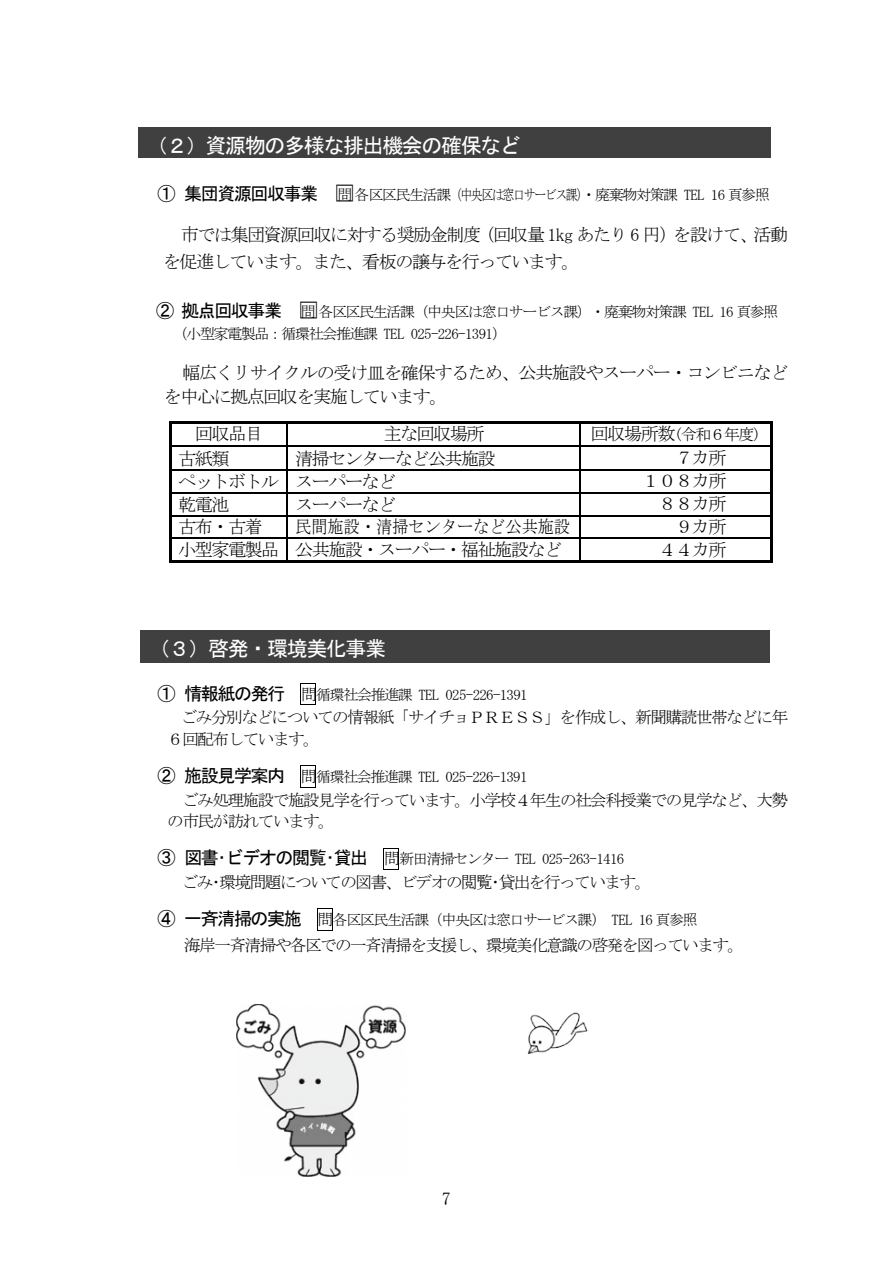
<style>
.page{position:relative;width:893px;height:1263px;background:#fff}
.page>*{position:absolute;margin:0;border:0;box-sizing:border-box;transform-origin:0 0}
.t1{font:21px "MS Gothic";letter-spacing:-.065em;color:#fff}
.t2{font:18px/27px "MS Mincho";letter-spacing:-.08em;color:#000}
.t3{font:18px "MS Mincho";color:#000;scale:.9 1}
.t4{font:16.5px/21.5px "MS Mincho";letter-spacing:-.085em;color:#000}
.t5{font:15.9px "MS Mincho";letter-spacing:-.09em;color:#000}
.t6{font:15px/22.6px "MS Mincho";letter-spacing:-.085em;color:#000}
.t7{font:15px "MS Mincho";letter-spacing:-.055em;color:#000}
.s1{font-family:"MS Gothic";font-size:18px}
.s2{font-size:22.5px}
.s3{font-size:18px}
.s4{font-size:15.9px}
</style>
<div class="page">
<hr style="left:171px;top:421px;width:115px;height:2px;background:#000">
<hr style="left:288px;top:421px;width:291px;height:2px;background:#000">
<hr style="left:581px;top:421px;width:189px;height:2px;background:#000">
<hr style="left:169px;top:424px;width:2px;height:21px;background:#000">
<hr style="left:770px;top:424px;width:2px;height:21px;background:#000">
<hr style="left:171px;top:445px;width:115px;height:1px;background:#000">
<hr style="left:171px;top:447px;width:115px;height:1px;background:#000">
<hr style="left:288px;top:445px;width:291px;height:1px;background:#000">
<hr style="left:288px;top:447px;width:291px;height:1px;background:#000">
<hr style="left:581px;top:445px;width:189px;height:1px;background:#000">
<hr style="left:581px;top:447px;width:189px;height:1px;background:#000">
<hr style="left:169px;top:447px;width:2px;height:22px;background:#000">
<hr style="left:770px;top:447px;width:2px;height:22px;background:#000">
<hr style="left:171px;top:469px;width:115px;height:1px;background:#000">
<hr style="left:288px;top:469px;width:291px;height:1px;background:#000">
<hr style="left:580px;top:469px;width:190px;height:1px;background:#000">
<hr style="left:169px;top:470px;width:2px;height:22px;background:#000">
<hr style="left:770px;top:470px;width:2px;height:22px;background:#000">
<hr style="left:171px;top:492px;width:115px;height:1px;background:#000">
<hr style="left:288px;top:492px;width:291px;height:1px;background:#000">
<hr style="left:580px;top:492px;width:190px;height:1px;background:#000">
<hr style="left:169px;top:493px;width:2px;height:22px;background:#000">
<hr style="left:770px;top:493px;width:2px;height:22px;background:#000">
<hr style="left:171px;top:515px;width:115px;height:1px;background:#000">
<hr style="left:288px;top:515px;width:291px;height:1px;background:#000">
<hr style="left:580px;top:515px;width:190px;height:1px;background:#000">
<hr style="left:169px;top:516px;width:2px;height:22px;background:#000">
<hr style="left:770px;top:516px;width:2px;height:22px;background:#000">
<hr style="left:171px;top:538px;width:115px;height:1px;background:#000">
<hr style="left:288px;top:538px;width:291px;height:1px;background:#000">
<hr style="left:580px;top:538px;width:190px;height:1px;background:#000">
<hr style="left:169px;top:539px;width:2px;height:21px;background:#000">
<hr style="left:171px;top:560px;width:115px;height:2px;background:#000">
<svg style="left:286px;top:421px;width:2px;height:141px"></svg>
<hr style="left:288px;top:560px;width:291px;height:2px;background:#000">
<svg style="left:579px;top:421px;width:2px;height:141px"></svg>
<hr style="left:581px;top:560px;width:189px;height:2px;background:#000">
<hr style="left:770px;top:539px;width:2px;height:21px;background:#000">
<svg style="left:300px;top:683px;width:16px;height:22px"></svg>
<svg style="left:300px;top:765px;width:16px;height:23px"></svg>
<svg style="left:383px;top:848px;width:16px;height:22px"></svg>
<svg style="left:317px;top:908px;width:16px;height:23px"></svg>
<div style="left:138px;top:128px;width:632px;height:30px;background:#404040"></div>
<div style="left:140px;top:630px;width:630px;height:33px;background:#404040"></div>
<img style="left:236px;top:1004px;width:169px;height:173px">
<img style="left:527px;top:1012px;width:61px;height:42px">
<p class="t1" style="left:147px;top:135px;width:376px">（２）資源物の多様な排出機会の確保など</p>
<p class="t6" style="left:157px;top:183px;width:614px"><span class="s1">① 集団資源回収事業</span> <span class="s2">□</span>問各区区民生活課（中央区は窓口サービス課）・廃棄物対策課 TEL 16 頁参照</p>
<p class="t2" style="left:163px;top:221px;width:627px;text-indent:18px">市では集団資源回収に対する奨励金制度（回収量 1kg あたり 6 円）を設けて、活動を促進しています。また、看板の譲与を行っています。</p>
<p class="t6" style="left:173px;top:300px;width:607px;text-indent:-17px"><span class="s1">② 拠点回収事業</span> <span class="s2">□</span>問各区区民生活課（中央区は窓口サービス課）・廃棄物対策課 TEL 16 頁参照（小型家電製品：循環社会推進課 TEL 025-226-1391）</p>
<p class="t2" style="left:164px;top:361px;width:626px;line-height:24.2px;text-indent:19px">幅広くリサイクルの受け皿を確保するため、公共施設やスーパー・コンビニなどを中心に拠点回収を実施しています。</p>
<p class="t2" style="left:195px;top:420px;width:69px">回収品目</p>
<p class="t2" style="left:384px;top:420px;width:102px">主な回収場所</p>
<p class="t5" style="left:591px;top:427px;width:171px"><span class="s3">回収場所数</span>(令和６年度)</p>
<p class="t2" style="left:178px;top:445px;width:53px">古紙類</p>
<p class="t2" style="left:295px;top:445px;width:202px">清掃センターなど公共施設</p>
<p class="t2" style="left:675px;top:444px;width:53px">７カ所</p>
<p class="t2" style="left:178px;top:468px;width:219px">ペットボトル スーパーなど</p>
<p class="t2" style="left:642px;top:467px;width:86px">１０８カ所</p>
<p class="t2" style="left:178px;top:490px;width:53px">乾電池</p>
<p class="t2" style="left:295px;top:490px;width:102px">スーパーなど</p>
<p class="t2" style="left:658px;top:490px;width:69px">８８カ所</p>
<p class="t2" style="left:178px;top:513px;width:86px">古布・古着</p>
<p class="t3" style="left:295px;top:518px;width:307px">民間施設・清掃センターなど公共施設</p>
<p class="t2" style="left:675px;top:513px;width:53px">９カ所</p>
<p class="t2" style="left:178px;top:536px;width:385px">小型家電製品 公共施設・スーパー・福祉施設など</p>
<p class="t2" style="left:658px;top:536px;width:69px">４４カ所</p>
<p class="t1" style="left:149px;top:638px;width:239px">（３）啓発・環境美化事業</p>
<p class="t7" style="left:157px;top:687px;width:372px"><span class="s1">① 情報紙の発行</span> <span class="s4">問</span>循環社会推進課 TEL 025-226-1391</p>
<p class="t4" style="left:167px;top:707px;width:622px;text-indent:13px">ごみ分別などについての情報紙「サイチョＰＲＥＳＳ」を作成し、新聞購読世帯などに年<br>６回配布しています。</p>
<p class="t7" style="left:157px;top:769px;width:372px"><span class="s1">② 施設見学案内</span> <span class="s4">問</span>循環社会推進課 TEL 025-226-1391</p>
<p class="t4" style="left:167px;top:789px;width:622px;text-indent:15px">ごみ処理施設で施設見学を行っています。小学校４年生の社会科授業での見学など、大勢の市民が訪れています。</p>
<p class="t7" style="left:157px;top:851px;width:468px"><span class="s1">③ 図書･ビデオの閲覧･貸出</span> <span class="s4">問</span>新田清掃センター TEL 025-263-1416</p>
<p class="t4" style="left:182px;top:871px;width:471px">ごみ･環境問題についての図書、ビデオの閲覧･貸出を行っています。</p>
<p class="t6" style="left:157px;top:908px;width:542px"><span class="s1">④ 一斉清掃の実施</span> <span class="s4">問</span>各区区民生活課（中央区は窓口サービス課） TEL 16 頁参照</p>
<p class="t4" style="left:184px;top:934px;width:561px">海岸一斉清掃や各区での一斉清掃を支援し、環境美化意識の啓発を図っています。</p>
<p class="t2" style="left:442px;top:1185px;width:10px">7</p>
</div>
